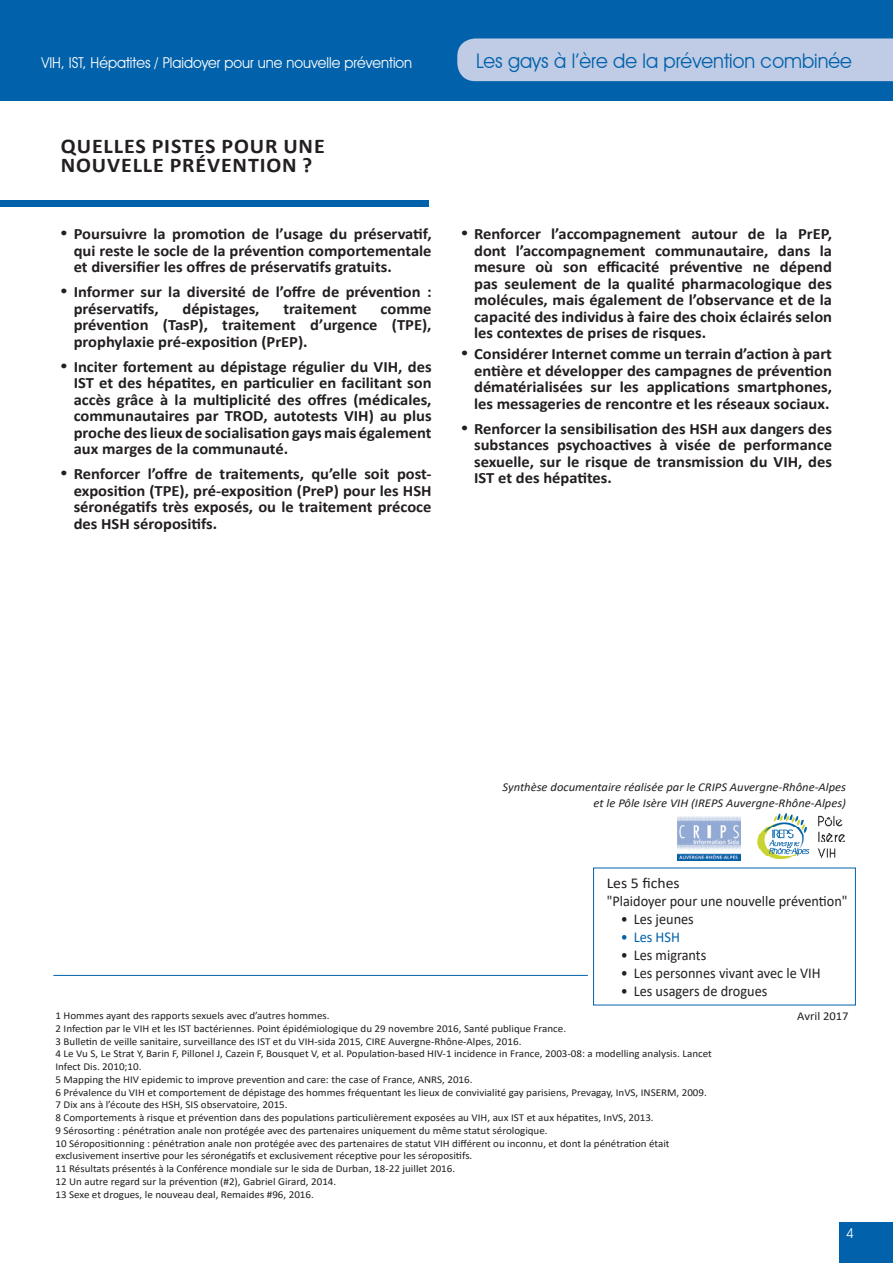
<style>
.page{position:relative;width:893px;height:1263px;background:#fff}
.page>*{position:absolute;margin:0;border:0;box-sizing:border-box;transform-origin:0 0}
.t1{font:700 21px/19.5px "Calibri";letter-spacing:.04em;color:#231f20;scale:1.05 1}
.t2{font:20.25px "Avant Garde IT Cby BT";color:#0161aa;scale:.95 1}
.t3{font:700 15.75px/16.5px "Calibri";color:#231f20;text-align:justify;scale:1.05 1}
.t4{font:15px "Calibri";color:#231f20;scale:.95 1}
.t5{font:15px "Avant Garde IT Cby BT";color:#fff;scale:.95 1}
.t6{font:15px "Calibri";color:#231f20;scale:1.05 1}
.t7{font:15px "Calibri";color:#0161aa;scale:.95 1}
.t8{font:13.5px "Avant Garde IT Cby BT";color:#fff}
.t9{font:italic 12px "Calibri";color:#231f20;scale:1.05 1}
.t10{font:12px "Calibri";color:#231f20;scale:1.05 1}
.t11{font:10.5px/12.8px "Calibri";color:#231f20;scale:1.05 1}
.s1{font-family:"Times New Roman";font-size:18px}
</style>
<div class="page">
<div style="left:0;top:0;width:893px;height:101px;background:#0161aa"></div>
<div style="left:457px;top:38px;width:436px;height:43px;background:#c0cce6"></div>
<div style="left:839px;top:1222px;width:54px;height:41px;background:#0161aa"></div>
<div style="left:0;top:200px;width:428px;height:6px;background:#0161aa"></div>
<hr style="left:53px;top:975px;width:535px;height:1px;background:#0161aa">
<img style="left:677px;top:816px;width:63px;height:44px">
<img style="left:758px;top:813px;width:86px;height:46px">
<div style="left:593px;top:868px;width:263px;height:137px;border:1px solid #0161aa"></div>
<p class="t5" style="left:41px;top:53px;width:392px">VI H, IST, Hépatites / Plaidoyer pour une nouvelle prévention</p>
<p class="t2" style="left:476px;top:48px;width:397px">Les gays à l’ère de la prévention combinée</p>
<p class="t1" style="left:61px;top:136px;width:41px">Quelles</p>
<p class="t1" style="left:152px;top:136px;width:11px">pistes</p>
<p class="t1" style="left:61px;top:136px;width:250px;text-indent:161px">pour une nouvelle prévention ?</p>
<p class="t3" style="left:74px;top:226px;width:342px;text-indent:-13px"><span class="s1">•</span> Poursuivre la promotion de l’usage du préservatif, qui reste le socle de la prévention comportementale et diversifier les offres de préservatifs gratuits.</p>
<p class="t3" style="left:74px;top:284px;width:342px;text-indent:-13px"><span class="s1">•</span> Informer sur la diversité de l’offre de prévention : préservatifs,</p>
<p class="t3" style="left:182px;top:300px;width:75px">dépistages,</p>
<p class="t3" style="left:283px;top:300px;width:72px">traitement</p>
<p class="t3" style="left:74px;top:300px;width:342px;text-indent:307px">comme prévention (TasP), traitement d’urgence (TPE), prophylaxie pré-exposition (PrEP).</p>
<p class="t3" style="left:74px;top:358px;width:342px;text-indent:-13px"><span class="s1">•</span> Inciter fortement au dépistage régulier du VIH, des IST et des hépatites, en particulier en facilitant son accès grâce à la multiplicité des offres (médicales, communautaires par TROD, autotests VIH) au plus proche des lieux de socialisation gays mais également aux marges de la communauté.</p>
<p class="t3" style="left:74px;top:466px;width:342px;text-indent:-13px"><span class="s1">•</span> Renforcer l’offre de traitements, qu’elle soit post&shy;exposition (TPE), pré-exposition (PreP) pour les HSH séronégatifs très exposés, ou le traitement précoce des HSH séropositifs.</p>
<p class="t3" style="left:474px;top:226px;width:342px;text-indent:-13px"><span class="s1">•</span> Renforcer l’accompagnement autour de la PrEP, dont l’accompagnement communautaire, dans la mesure où son efficacité préventive ne dépend pas seulement de la qualité pharmacologique des molécules, mais également de l’observance et de la capacité des individus à faire des choix éclairés selon les contextes de prises de risques.</p>
<p class="t3" style="left:474px;top:345px;width:342px;text-indent:-13px"><span class="s1">•</span> Considérer Internet comme un terrain d’action à part entière et développer des campagnes de prévention dématérialisées sur les applications smartphones, les messageries de rencontre et les réseaux sociaux.</p>
<p class="t3" style="left:474px;top:420px;width:342px;text-indent:-13px"><span class="s1">•</span> Renforcer la sensibilisation des HSH aux dangers des substances psychoactives à visée de performance sexuelle, sur le risque de transmission du VIH, des IST et des hépatites.</p>
<p class="t9" style="left:502px;top:779px;width:329px">Synthèse documentaire réalisée par le CRIPS Auvergne-Rhône-Alpes</p>
<p class="t9" style="left:594px;top:795px;width:242px">et le Pôle Isère VIH (IREPS Auvergne-Rhône-Alpes)</p>
<p class="t6" style="left:607px;top:873px;width:71px">Les 5 fiches</p>
<p class="t4" style="left:607px;top:891px;width:255px">"Plaidoyer pour une nouvelle prévention"</p>
<p class="t4" style="left:621px;top:909px;width:78px">• Les jeunes</p>
<p class="t7" style="left:621px;top:927px;width:64px">• Les HSH</p>
<p class="t4" style="left:621px;top:945px;width:91px">• Les migrants</p>
<p class="t4" style="left:621px;top:963px;width:212px">• Les personnes vivant avec le VIH</p>
<p class="t4" style="left:621px;top:981px;width:156px">• Les usagers de drogues</p>
<p class="t11" style="left:55px;top:1009px;width:263px">1 Hommes ayant des rapports sexuels avec d’autres hommes.</p>
<p class="t11" style="left:55px;top:1022px;width:488px">2 Infection par le VIH et les IST bactériennes. Point épidémiologique du 29 novembre 2016, Santé publique France.</p>
<p class="t11" style="left:55px;top:1034px;width:445px">3 Bulletin de veille sanitaire, surveillance des IST et du VIH-sida 2015, CIRE Auvergne-Rhône-Alpes, 2016.</p>
<p class="t11" style="left:55px;top:1047px;width:627px">4 Le Vu S, Le Strat Y, Barin F, Pillonel J, Cazein F, Bousquet V, et al. Population-based HIV-1 incidence in France, 2003-08: a modelling analysis. Lancet<br>Infect Dis. 2010;10.</p>
<p class="t11" style="left:55px;top:1073px;width:399px">5 Mapping the HIV epidemic to improve prevention and care: the case of France, ANRS, 2016.</p>
<p class="t11" style="left:55px;top:1085px;width:622px">6 Prévalence du VIH et comportement de dépistage des hommes fréquentant les lieux de convivialité gay parisiens, Prevagay, InVS, INSERM, 2009.</p>
<p class="t11" style="left:55px;top:1098px;width:223px">7 Dix ans à l’écoute des HSH, SIS observatoire, 2015.</p>
<p class="t11" style="left:55px;top:1111px;width:571px">8 Comportements à risque et prévention dans des populations particulièrement exposées au VIH, aux IST et aux hépatites, InVS, 2013.</p>
<p class="t11" style="left:55px;top:1124px;width:470px">9 Sérosorting : pénétration anale non protégée avec des partenaires uniquement du même statut sérologique.</p>
<p class="t11" style="left:55px;top:1136px;width:586px">10 Séropositionning : pénétration anale non protégée avec des partenaires de statut VIH différent ou inconnu, et dont la pénétration était exclusivement insertive pour les séronégatifs et exclusivement réceptive pour les séropositifs.</p>
<p class="t11" style="left:55px;top:1162px;width:382px">11 Résultats présentés à la Conférence mondiale sur le sida de Durban, 18-22 juillet 2016.</p>
<p class="t11" style="left:55px;top:1175px;width:269px">12 Un autre regard sur la prévention (#2), Gabriel Girard, 2014.</p>
<p class="t11" style="left:55px;top:1187px;width:248px">13 Sexe et drogues, le nouveau deal, Remaides #96, 2016.</p>
<p class="t10" style="left:797px;top:1008px;width:50px">Avril 2017</p>
<p class="t8" style="left:846px;top:1225px;width:9px">4</p>
</div>
